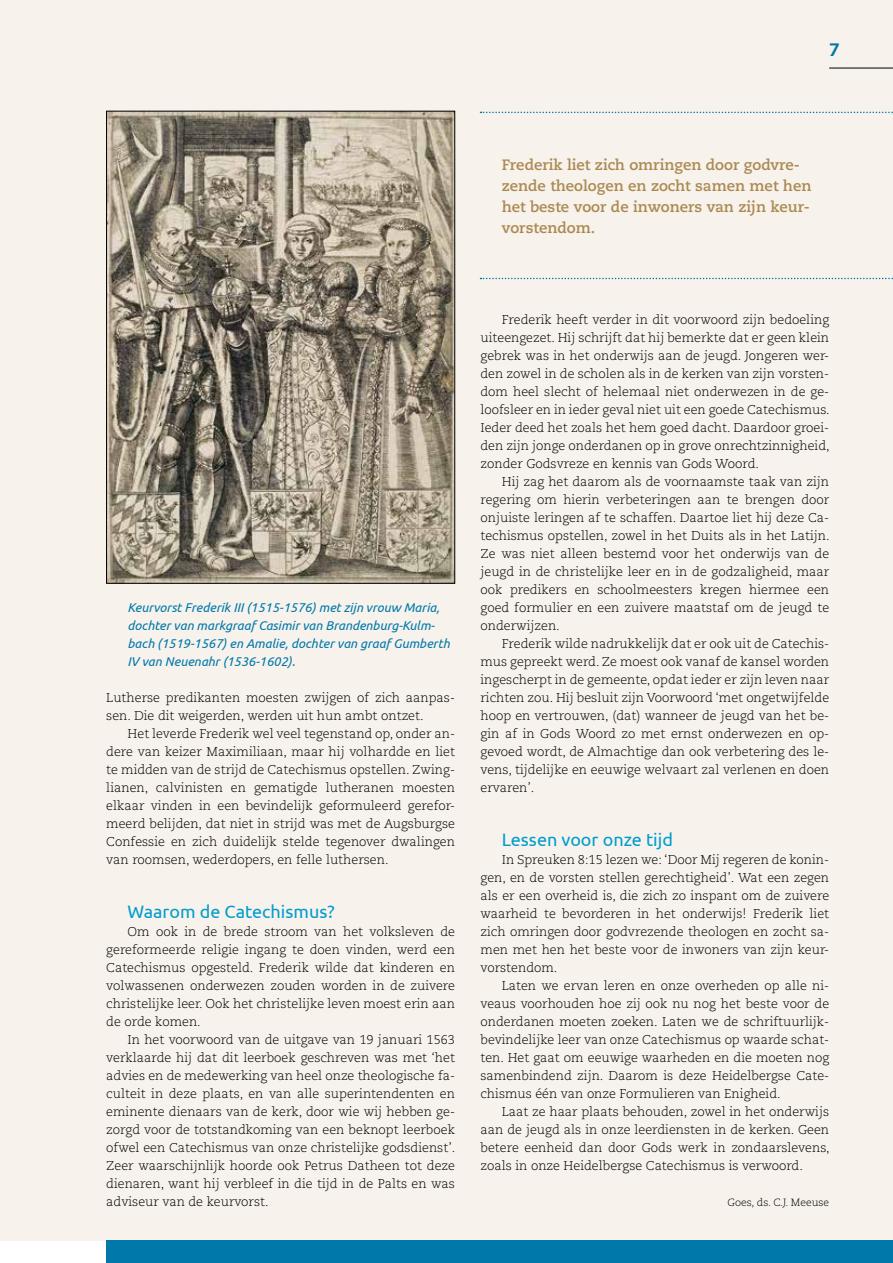
<style>
.page{position:relative;width:893px;height:1263px;background:#fff}
.page>*{position:absolute;margin:0;border:0;box-sizing:border-box;transform-origin:0 0}
.t1{font:18px "Ubuntu";color:#009dcd}
.t2{font:800 18px "Caecilia LT Std";color:#0078a9}
.t3{font:700 15px/21px "Caecilia LT Std";color:#ab8951}
.t4{font:300 12.75px/18px "Caecilia LT Std";color:#000;text-align:justify}
.t5{font:italic 12.75px/18px "Ubuntu";color:#0078a9}
.t6{font:300 10.5px "Caecilia LT Std";color:#000}
</style>
<div class="page">
<div style="left:0;top:0;width:893px;height:1240px;background:#f7f2ec"></div>
<svg style="left:480px;top:112px;width:413px;height:1px"></svg>
<svg style="left:480px;top:278px;width:413px;height:1px"></svg>
<img style="left:108px;top:113px;width:345px;height:468px">
<hr style="left:829px;top:68px;width:64px;height:1px;background:#000">
<div style="left:106px;top:1240px;width:787px;height:23px;background:#0078a9"></div>
<h1 class="t2" style="left:829px;top:38px;width:12px">7</h1>
<p class="t3" style="left:502px;top:155px;width:311px">Frederik liet zich omringen door godvre&shy;zende theologen en zocht samen met hen het beste voor de inwoners van zijn keur&shy;vorstendom.</p>
<p class="t5" style="left:128px;top:598px;width:324px">Keurvorst Frederik III (1515-1576) met zijn vrouw Maria, dochter van markgraaf Casimir van Brandenburg-Kulm&shy;bach (1519-1567) en Amalie, dochter van graaf Gumberth IV van Neuenahr (1536-1602).</p>
<p class="t4" style="left:106px;top:689px;width:350px">Lutherse predikanten moesten zwijgen of zich aanpas&shy;sen. Die dit weigerden, werden uit hun ambt ontzet.</p>
<p class="t4" style="left:106px;top:725px;width:350px;text-indent:21px">Het leverde Frederik wel veel tegenstand op, onder an&shy;dere van keizer Maximiliaan, maar hij volhardde en liet te midden van de strijd de Catechismus opstellen. Zwing&shy;lianen, calvinisten en gematigde lutheranen moesten elkaar vinden in een bevindelijk geformuleerd gerefor&shy;meerd belijden, dat niet in strijd was met de Augsburgse Confessie en zich duidelijk stelde tegenover dwalingen van roomsen, wederdopers, en felle luthersen.</p>
<h1 class="t1" style="left:128px;top:901px;width:209px">Waarom de Catechismus?</h1>
<p class="t4" style="left:106px;top:923px;width:350px;text-indent:21px">Om ook in de brede stroom van het volksleven de gereformeerde religie ingang te doen vinden, werd een Catechismus opgesteld. Frederik wilde dat kinderen en volwassenen onderwezen zouden worden in de zuivere christelijke leer. Ook het christelijke leven moest erin aan de orde komen.</p>
<p class="t4" style="left:106px;top:1031px;width:351px;text-indent:21px">In het voorwoord van de uitgave van 19 januari 1563 verklaarde hij dat dit leerboek geschreven was met ‘het advies en de medewerking van heel onze theologische fa&shy;culteit in deze plaats, en van alle superintendenten en eminente dienaars van de kerk, door wie wij hebben ge&shy;zorgd voor de totstandkoming van een beknopt leerboek ofwel een Catechismus van onze christelijke godsdienst’.<br>Zeer waarschijnlijk hoorde ook Petrus Datheen tot deze dienaren, want hij verbleef in die tijd in de Palts en was adviseur van de keurvorst.</p>
<p class="t4" style="left:480px;top:311px;width:351px;text-indent:21px">Frederik heeft verder in dit voorwoord zijn bedoeling uiteengezet. Hij schrijft dat hij bemerkte dat er geen klein gebrek was in het onderwijs aan de jeugd. Jongeren wer&shy;den zowel in de scholen als in de kerken van zijn vorsten&shy;dom heel slecht of helemaal niet onderwezen in de ge&shy;loofsleer en in ieder geval niet uit een goede Catechismus.<br>Ieder deed het zoals het hem goed dacht. Daardoor groei&shy;den zijn jonge onderdanen op in grove onrechtzinnigheid, zonder Godsvreze en kennis van Gods Woord.</p>
<p class="t4" style="left:480px;top:473px;width:351px;text-indent:21px">Hij zag het daarom als de voornaamste taak van zijn regering om hierin verbeteringen aan te brengen door onjuiste leringen af te schaffen. Daartoe liet hij deze Ca&shy;techismus opstellen, zowel in het Duits als in het Latijn.<br>Ze was niet alleen bestemd voor het onderwijs van de jeugd in de christelijke leer en in de godzaligheid, maar ook predikers en schoolmeesters kregen hiermee een goed formulier en een zuivere maatstaf om de jeugd te onderwijzen.</p>
<p class="t4" style="left:480px;top:635px;width:350px;text-indent:21px">Frederik wilde nadrukkelijk dat er ook uit de Catechis&shy;mus gepreekt werd. Ze moest ook vanaf de kansel worden ingescherpt in de gemeente, opdat ieder er zijn leven naar richten zou. Hij besluit zijn Voorwoord ‘met ongetwijfelde hoop en vertrouwen, (dat) wanneer de jeugd van het be&shy;gin af in Gods Woord zo met ernst onderwezen en op&shy;gevoed wordt, de Almachtige dan ook verbetering des le&shy;vens, tijdelijke en eeuwige welvaart zal verlenen en doen ervaren’.</p>
<h1 class="t1" style="left:502px;top:829px;width:173px">Lessen voor onze tijd</h1>
<p class="t4" style="left:480px;top:851px;width:350px;text-indent:21px">In Spreuken 8:15 lezen we: ‘Door Mij regeren de konin&shy;gen, en de vorsten stellen gerechtigheid’. Wat een zegen als er een overheid is, die zich zo inspant om de zuivere waarheid te bevorderen in het onderwijs! Frederik liet zich omringen door godvrezende theologen en zocht sa&shy;men met hen het beste voor de inwoners van zijn keur&shy;vorstendom.</p>
<p class="t4" style="left:480px;top:977px;width:350px;text-align:left;text-indent:21px">Laten we ervan leren en onze overheden op alle ni&shy;veaus voorhouden hoe zij ook nu nog het beste voor de onderdanen moeten zoeken. Laten we de schriftuurlijk&shy;bevindelijke leer van onze Catechismus op waarde schat&shy;ten. Het gaat om eeuwige waarheden en die moeten nog samenbindend zijn. Daarom is deze Heidelbergse Cate&shy;chismus één van onze Formulieren van Enigheid.</p>
<p class="t4" style="left:480px;top:1103px;width:351px;text-indent:21px">Laat ze haar plaats behouden, zowel in het onderwijs aan de jeugd als in onze leerdiensten in de kerken. Geen betere eenheid dan door Gods werk in zondaarslevens, zoals in onze Heidelbergse Catechismus is verwoord.</p>
<p class="t6" style="left:727px;top:1196px;width:103px">Goes, ds. C.J. Meeuse</p>
</div>
